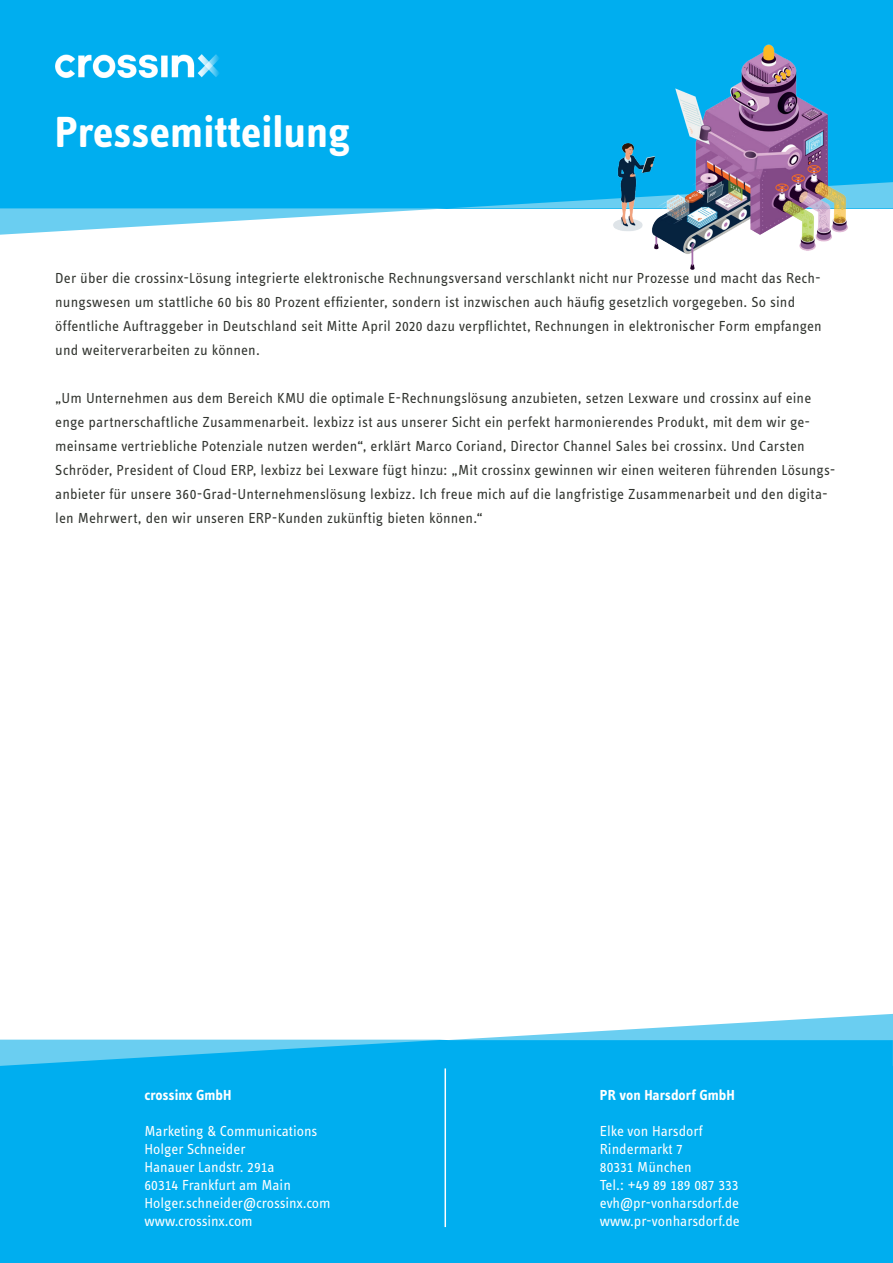
<style>
.page{position:relative;width:893px;height:1263px;background:#fff}
.page>*{position:absolute;margin:0;border:0;box-sizing:border-box;transform-origin:0 0}
.t1{font:45px "Info Text Bold Tf";color:#fff}
.t2{font:15px/24px "Info Text Regular Tf";letter-spacing:.01em;color:#31342f}
.t3{font:15px/18px "Info Text Regular Tf";color:#fff}
.t4{font:15px "Info Text Bold Tf";color:#fff}
</style>
<div class="page">
<div style="left:0;top:1040px;width:893px;height:223px;background:#00aeef"></div>
<div style="left:0;top:0;width:893px;height:208px;background:#00aeef"></div>
<hr style="left:444px;top:1068px;width:2px;height:159px;background:#fff">
<img style="left:55px;top:54px;width:164px;height:23px">
<svg style="left:0;top:182px;width:893px;height:53px"></svg>
<img style="left:611px;top:44px;width:238px;height:226px">
<hr style="left:892px;top:0;width:1px;height:208px;background:#00aeef">
<svg style="left:0;top:1014px;width:893px;height:52px"></svg>
<h1 class="t1" style="left:55px;top:106px;width:297px">Pressemitteilung</h1>
<p class="t2" style="left:55px;top:266px;width:768px">Der über die crossinx-Lösung integrierte elektronische Rechnungsversand verschlankt nicht nur Prozesse und macht das Rech&shy;nungswesen um stattliche 60 bis 80 Prozent effizienter, sondern ist inzwischen auch häufig gesetzlich vorgegeben. So sind öffentliche Auftraggeber in Deutschland seit Mitte April 2020 dazu verpflichtet, Rechnungen in elektronischer Form empfangen und weiterverarbeiten zu können.</p>
<p class="t2" style="left:55px;top:386px;width:782px">„Um Unternehmen aus dem Bereich KMU die optimale E-Rechnungslösung anzubieten, setzen Lexware und crossinx auf eine enge partnerschaftliche Zusammenarbeit. lexbizz ist aus unserer Sicht ein perfekt harmonierendes Produkt, mit dem wir ge&shy;meinsame vertriebliche Potenziale nutzen werden“, erklärt Marco Coriand, Director Channel Sales bei crossinx. Und Carsten Schröder, President of Cloud ERP, lexbizz bei Lexware fügt hinzu: „Mit crossinx gewinnen wir einen weiteren führenden Lösungs&shy;anbieter für unsere 360-Grad-Unternehmenslösung lexbizz. Ich freue mich auf die langfristige Zusammenarbeit und den digita&shy;len Mehrwert, den wir unseren ERP-Kunden zukünftig bieten können.“</p>
<p class="t4" style="left:145px;top:1087px;width:88px">crossinx GmbH</p>
<p class="t3" style="left:145px;top:1122px;width:188px">Marketing &amp; Communications<br>Holger Schneider<br>Hanauer Landstr. 291a<br>60314 Frankfurt am Main<br>Holger.schneider@crossinx.com www.crossinx.com</p>
<p class="t4" style="left:600px;top:1087px;width:136px">PR von Harsdorf GmbH</p>
<p class="t3" style="left:600px;top:1122px;width:141px">Elke von Harsdorf<br>Rindermarkt 7<br>80331 München<br>Tel.: +49 89 189 087 333 evh@pr-vonharsdorf.de www.pr-vonharsdorf.de</p>
</div>
